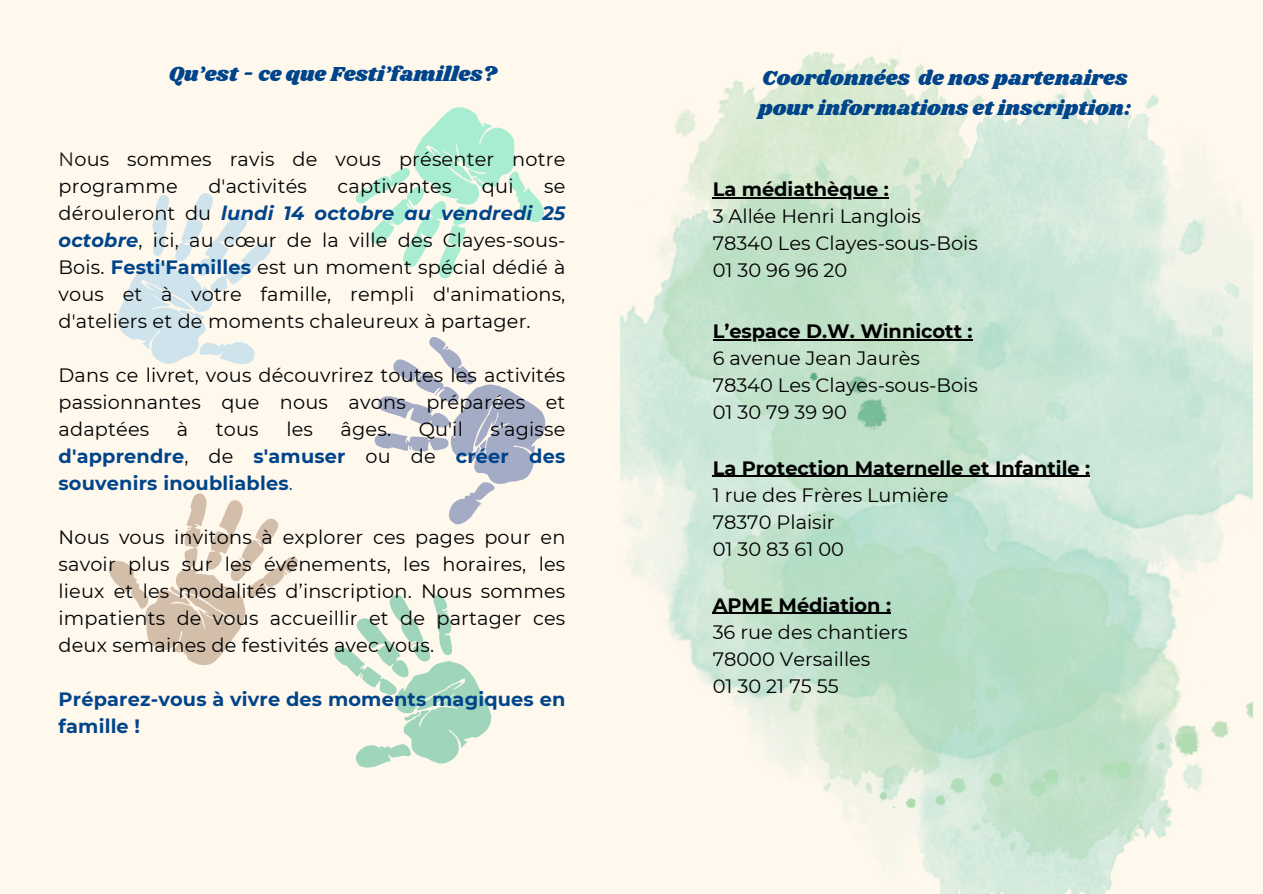
<style>
.page{position:relative;width:1263px;height:894px;background:#fff}
.page>*{position:absolute;margin:0;border:0;box-sizing:border-box;transform-origin:0 0}
.t1{font:21px "Shrikhand";color:#00448a}
.t2{font:19.35px/27px "Montserrat";letter-spacing:.01em;color:#000;text-align:justify}
.t3{font:700 19.35px/27px "Montserrat";letter-spacing:.01em;color:#00448a;text-align:justify}
.t4{font:700 19.35px "Montserrat";color:#000}
.s1{color:#231f20}
.s2{font-weight:700;font-style:italic;color:#00448a}
.s3{font-weight:700;color:#00448a}
.s4{font-weight:400;color:#000}
.s5{font-weight:400}
</style>
<div class="page">
<div style="left:0;top:0;width:1263px;height:893px;background:#fff8ed"></div>
<svg style="left:117px;top:193px;width:154px;height:171px"></svg>
<svg style="left:374px;top:337px;width:172px;height:188px"></svg>
<svg style="left:109px;top:493px;width:189px;height:172px"></svg>
<svg style="left:355px;top:107px;width:189px;height:172px"></svg>
<svg style="left:334px;top:594px;width:158px;height:174px"></svg>
<img style="left:620px;top:52px;width:633px;height:841px">
<hr style="left:713px;top:197px;width:176px;height:1px;background:#000">
<hr style="left:713px;top:339px;width:260px;height:1px;background:#000">
<hr style="left:713px;top:475px;width:377px;height:2px;background:#000">
<hr style="left:713px;top:612px;width:178px;height:1px;background:#000">
<p class="t1" style="left:169px;top:60px;width:330px">Qu’est - ce que Festi’familles?</p>
<p class="t2" style="left:59px;top:145px;width:508px"><span class="s1">N</span>ous sommes ravis de vous présenter notre programme</p>
<p class="t2" style="left:208px;top:172px;width:100px">d'activités</p>
<p class="t2" style="left:337px;top:172px;width:115px">captivantes</p>
<p class="t2" style="left:482px;top:172px;width:33px">qui</p>
<p class="t2" style="left:59px;top:172px;width:508px;text-indent:486px">se dérouleront du <span class="s2">lundi 14 octobre au vendredi 25 octobre</span>, ici, au cœur de la ville des Clayes-sous-Bois. <span class="s3">Festi'Familles</span> est un moment spécial dédié à vous et à votre famille, rempli d'animations, d'ateliers et de moments chaleureux à partager.</p>
<p class="t2" style="left:59px;top:361px;width:508px">Dans ce livret, vous découvrirez toutes les activités passionnantes que nous avons préparées et adaptées</p>
<p class="t3" style="left:59px;top:415px;width:508px;text-indent:432px"><span class="s4">s'agisse </span>d'apprendre<span class="s4">, de</span> s'amuser <span class="s4">ou de</span> créer des souvenirs inoubliables<span class="s5">.</span></p>
<p class="t2" style="left:59px;top:523px;width:508px">Nous vous invitons à explorer ces pages pour en savoir plus sur les événements, les horaires, les lieux et les modalités d’inscription. Nous sommes impatients de vous accueillir et de partager ces deux semaines de festivités avec vous.</p>
<p class="t3" style="left:59px;top:685px;width:508px">Préparez-vous à vivre des moments magiques en famille !</p>
<p class="t2" style="left:177px;top:415px;width:13px">à</p>
<p class="t2" style="left:216px;top:415px;width:44px">tous</p>
<p class="t2" style="left:286px;top:415px;width:28px">les</p>
<p class="t2" style="left:341px;top:415px;width:52px">âges.</p>
<p class="t2" style="left:419px;top:415px;width:46px">Qu'il</p>
<h1 class="t1" style="left:762px;top:64px;width:367px">Coordonnées de nos partenaires</h1>
<p class="t1" style="left:758px;top:93px;width:375px">pour informations et inscription:</p>
<p class="t4" style="left:713px;top:177px;width:178px">La médiathèque :</p>
<p class="t2" style="left:713px;top:202px;width:210px">3 Allée Henri Langlois</p>
<p class="t2" style="left:713px;top:229px;width:267px">78340 Les Clayes-sous-Bois</p>
<p class="t2" style="left:713px;top:256px;width:136px">01 30 96 96 20</p>
<p class="t4" style="left:713px;top:319px;width:261px">L’espace D.W. Winnicott :</p>
<p class="t2" style="left:713px;top:344px;width:209px">6 avenue Jean Jaurès</p>
<p class="t2" style="left:713px;top:371px;width:267px">78340 Les Clayes-sous-Bois</p>
<p class="t2" style="left:713px;top:398px;width:136px">01 30 79 39 90</p>
<p class="t4" style="left:713px;top:456px;width:379px">La Protection Maternelle et Infantile :</p>
<p class="t2" style="left:713px;top:481px;width:237px">1 rue des Frères Lumière</p>
<p class="t2" style="left:713px;top:508px;width:123px">78370 Plaisir</p>
<p class="t2" style="left:713px;top:535px;width:133px">01 30 83 61 00</p>
<p class="t4" style="left:713px;top:592px;width:180px">APME Médiation :</p>
<p class="t2" style="left:713px;top:618px;width:196px">36 rue des chantiers</p>
<p class="t2" style="left:713px;top:645px;width:159px">78000 Versailles</p>
<p class="t2" style="left:713px;top:672px;width:127px">01 30 21 75 55</p>
</div>
